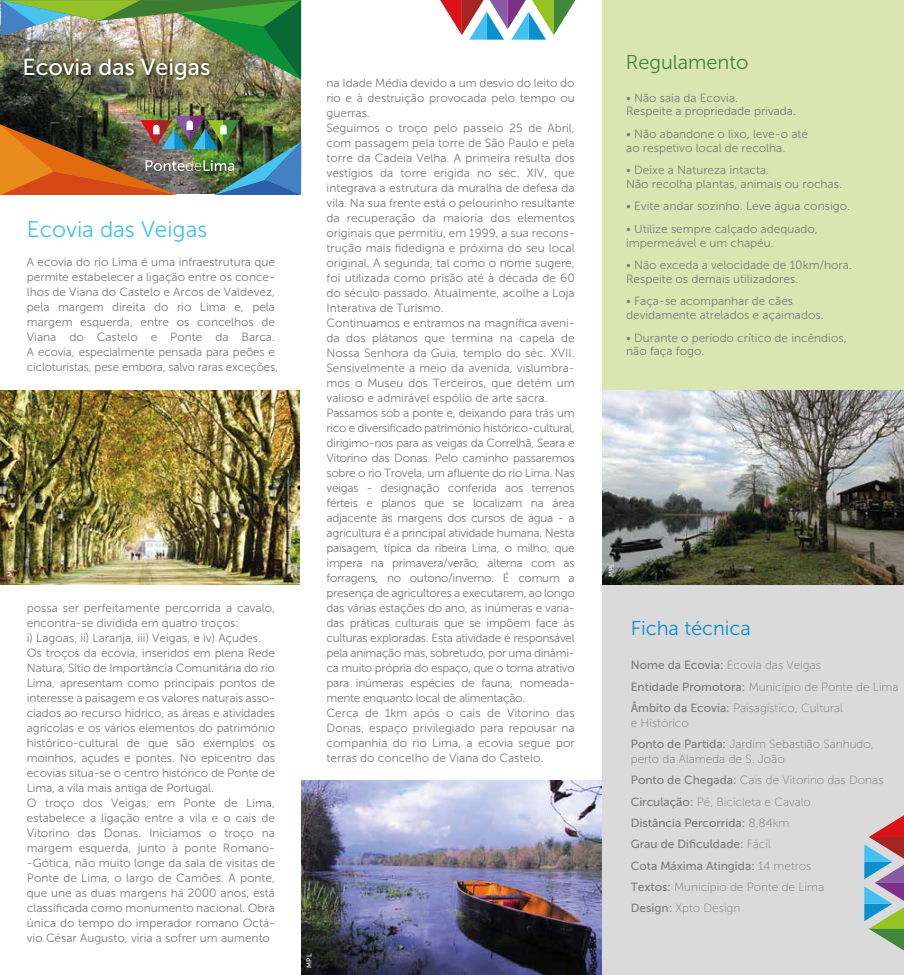
<style>
.page{position:relative;width:904px;height:975px;background:#fff}
.page>*{position:absolute;margin:0;border:0;box-sizing:border-box;transform-origin:0 0}
.t1{font:23.12px "Museo Sans 500";color:#fff}
.t2{font:22.5px "Museo Sans 300";color:#44c0f0}
.t3{font:20px "Museo Sans 300";color:#0c8fcf}
.t4{font:20px "Museo Sans 300";color:#408739}
.t5{font:11.88px/15px "Museo Sans 300";color:#7c7b7b}
.t6{font:11.88px/21.2px "Museo Sans 100";color:#7c7b7b}
.t7{font:11.88px/21.2px "Museo Sans 500";color:#7c7b7b}
.t8{font:6.88px "Museo Sans 500";color:#fff}
.s1{font-family:"Museo Sans 500"}
.s2{font-family:"Museo Sans 100"}
</style>
<div class="page">
<img style="left:301px;top:780px;width:301px;height:194px">
<img style="left:0;top:390px;width:299px;height:195px">
<img style="left:0;top:0;width:300px;height:116px">
<img style="left:602px;top:390px;width:302px;height:195px">
<div style="left:602px;top:0;width:302px;height:390px;background:#d9e6b2"></div>
<div style="left:602px;top:585px;width:302px;height:389px;background:#dadada"></div>
<img style="left:1px;top:0;width:300px;height:80px">
<img style="left:0;top:116px;width:301px;height:79px">
<img style="left:17px;top:51px;width:201px;height:37px">
<svg style="left:864px;top:815px;width:40px;height:136px"></svg>
<svg style="left:440px;top:0;width:136px;height:40px"></svg>
<h1 class="t1" style="left:23px;top:55px;width:189px">Ecovia das Veigas</h1>
<h3 class="t4" style="left:626px;top:51px;width:124px">Regulamento</h3>
<p class="t5" style="left:326px;top:76px;width:250px">na Idade Média devido a um desvio do leito do rio e à destruição provocada pelo tempo ou guerras.<br>Seguimos o troço pelo passeio 25 de Abril, com passagem pela torre de São Paulo e pela torre da Cadeia Velha. A primeira resulta dos vestígios da torre erigida no séc. XIV, que integrava a estrutura da muralha de defesa da vila. Na sua frente está o pelourinho resultante da recuperação da maioria dos elementos originais que permitiu, em 1999, a sua recons&shy;trução mais fidedigna e próxima do seu local original. A segunda, tal como o nome sugere, foi utilizada como prisão até à década de 60 do século passado. Atualmente, acolhe a Loja Interativa de Turismo.<br>Continuamos e entramos na magnífica aveni&shy;da dos plátanos que termina na capela de Nossa Senhora da Guia, templo do séc. XVII.<br>Sensivelmente a meio da avenida, vislumbra&shy;mos o Museu dos Terceiros, que detém um valioso e admirável espólio de arte sacra.<br>Passamos sob a ponte e, deixando para trás um rico e diversificado património histórico-cultural, dirigimo-nos para as veigas da Correlhã, Seara e Vitorino das Donas. Pelo caminho passaremos sobre o rio Trovela, um afluente do rio Lima. Nas veigas - designação conferida aos terrenos férteis e planos que se localizam na área adjacente às margens dos cursos de água - a agricultura é a principal atividade humana. Nesta paisagem, típica da ribeira Lima, o milho, que impera na primavera/verão, alterna com as forragens, no outono/inverno. É comum a presença de agricultores a executarem, ao longo das várias estações do ano, as inúmeras e varia&shy;das práticas culturais que se impõem face às culturas exploradas. Esta atividade é responsável pela animação mas, sobretudo, por uma dinâmi&shy;ca muito própria do espaço, que o torna atrativo para inúmeras espécies de fauna, nomeada&shy;mente enquanto local de alimentação.<br>Cerca de 1km após o cais de Vitorino das Donas, espaço privilegiado para repousar na companhia do rio Lima, a ecovia segue por terras do concelho de Viana do Castelo.</p>
<p class="t5" style="left:626px;top:91px;width:171px;line-height:13.8px">• Não saia da Ecovia.<br>Respeite a propriedade privada.</p>
<p class="t5" style="left:626px;top:127px;width:183px;line-height:13.8px">• Não abandone o lixo, leve-o até ao respetivo local de recolha.</p>
<p class="t5" style="left:626px;top:163px;width:217px;line-height:13.8px">• Deixe a Natureza intacta.<br>Não recolha plantas, animais ou rochas.</p>
<p class="t5" style="left:626px;top:199px;width:225px">• Evite andar sozinho. Leve água consigo.</p>
<p class="t5" style="left:626px;top:222px;width:193px;line-height:13.8px">• Utilize sempre calçado adequado, impermeável e um chapéu.</p>
<p class="t5" style="left:626px;top:258px;width:227px;line-height:13.8px">• Não exceda a velocidade de 10km/hora.<br>Respeite os demais utilizadores.</p>
<p class="t5" style="left:626px;top:294px;width:199px;line-height:13.8px">• Faça-se acompanhar de cães devidamente atrelados e açaimados.</p>
<p class="t5" style="left:626px;top:331px;width:222px;line-height:13.8px">• Durante o período crítico de incêndios, não faça fogo.</p>
<h2 class="t2" style="left:27px;top:217px;width:182px">Ecovia das Veigas</h2>
<p class="t5" style="left:27px;top:255px;width:252px">A ecovia do rio Lima é uma infraestrutura que permite estabelecer a ligação entre os conce&shy;lhos de Viana do Castelo e Arcos de Valdevez, pela margem direita do rio Lima e, pela margem esquerda, entre os concelhos de Viana do Castelo e Ponte da Barca.<br>A ecovia, especialmente pensada para peões e cicloturistas, pese embora, salvo raras exceções,</p>
<p class="t8" style="left:7px;top:577px;width:15px;rotate:-90deg">MPL</p>
<p class="t8" style="left:607px;top:577px;width:15px;rotate:-90deg">MPL</p>
<p class="t5" style="left:27px;top:600px;width:250px">possa ser perfeitamente percorrida a cavalo, encontra-se dividida em quatro troços:<br>i) Lagoas, ii) Laranja, iii) Veigas, e iv) Açudes.<br>Os troços da ecovia, inseridos em plena Rede Natura, Sítio de Importância Comunitária do rio Lima, apresentam como principais pontos de interesse a paisagem e os valores naturais asso&shy;ciados ao recurso hídrico, as áreas e atividades agrícolas e os vários elementos do património histórico-cultural de que são exemplos os moinhos, açudes e pontes. No epicentro das ecovias situa-se o centro histórico de Ponte de Lima, a vila mais antiga de Portugal.<br>O troço dos Veigas, em Ponte de Lima, estabelece a ligação entre a vila e o cais de Vitorino das Donas. Iniciamos o troço na margem esquerda, junto à ponte Romano--Gótica, não muito longe da sala de visitas de Ponte de Lima, o largo de Camões. A ponte, que une as duas margens há 2000 anos, está classificada como monumento nacional. Obra única do tempo do imperador romano Octá&shy;vio César Augusto, viria a sofrer um aumento</p>
<h3 class="t3" style="left:630px;top:617px;width:122px">Ficha técnica</h3>
<p class="t6" style="left:630px;top:654px;width:269px"><span class="s1">Nome da Ecovia:</span> Ecovia das Veigas<br><span class="s1">Entidade Promotora:</span> Município de Ponte de Lima<br><span class="s1">Âmbito da Ecovia:</span> Paisagístico, Cultural</p>
<p class="t6" style="left:630px;top:712px;width:244px">e Histórico<br><span class="s1">Ponto de Partida:</span> Jardim Sebastião Sanhudo,</p>
<p class="t6" style="left:630px;top:748px;width:254px">perto da Alameda de S. João<br><span class="s1">Ponto de Chegada:</span> Cais de Vitorino das Donas<br><span class="s1">Circulação:</span> Pé, Bicicleta e Cavalo</p>
<p class="t7" style="left:630px;top:812px;width:182px">Distância Percorrida: <span class="s2">8,84km<br></span>Grau de Dificuldade: <span class="s2">Fácil<br></span>Cota Máxima Atingida: <span class="s2">14 metros</span></p>
<p class="t6" style="left:630px;top:876px;width:195px"><span class="s1">Textos:</span> Município de Ponte de Lima<br><span class="s1">Design:</span> Xpto Design</p>
<p class="t8" style="left:305px;top:967px;width:15px;rotate:-90deg">MPL</p>
</div>
